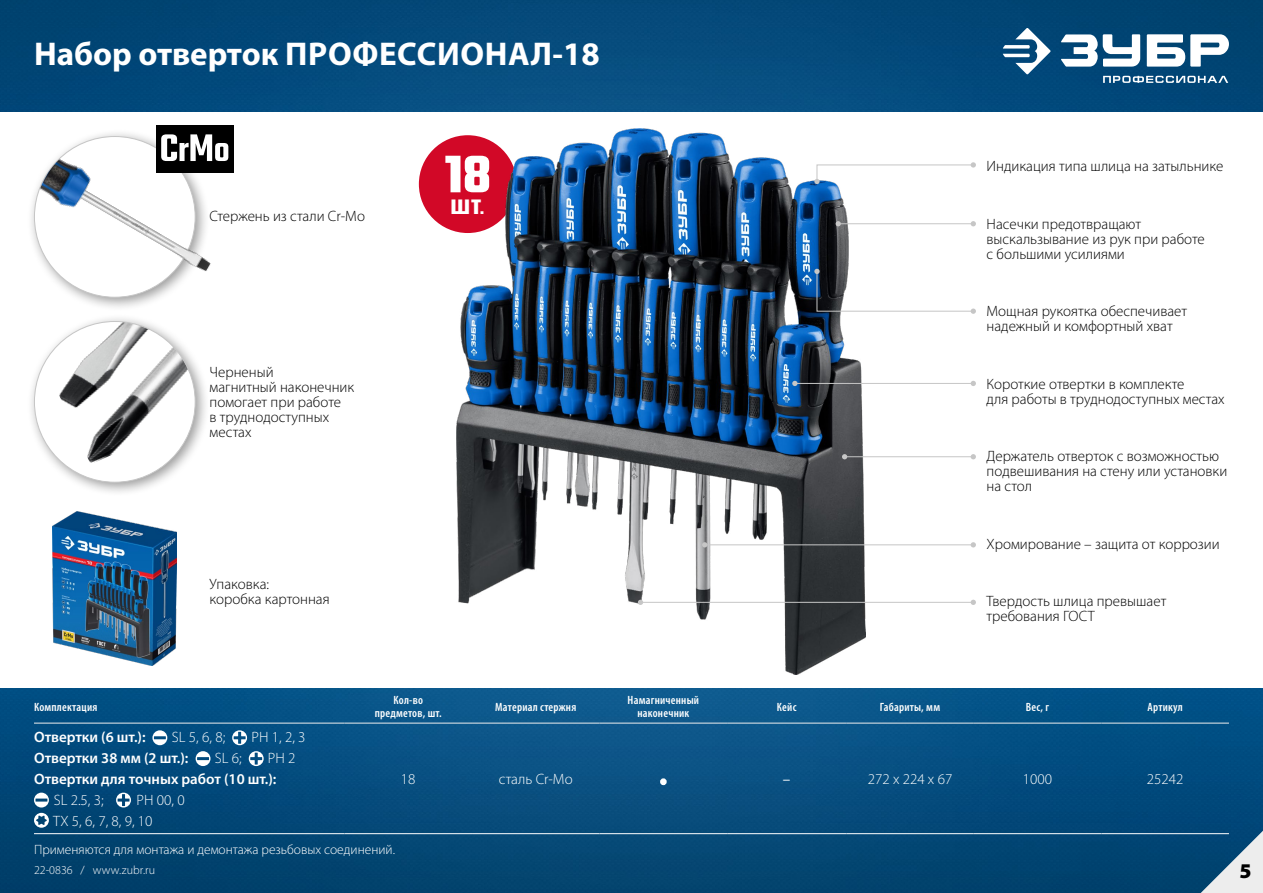
<style>
.page{position:relative;width:1263px;height:893px;background:#fff}
.page>*{position:absolute;margin:0;border:0;box-sizing:border-box;transform-origin:0 0}
.t1{font:700 57px "Teko";color:#fff}
.t2{font:700 33px "Myriad Pro";color:#fff}
.t3{font:700 24.15px "Rus Teko";color:#fff}
.t4{font:900 21px "Myriad Pro";color:#000}
.t5{font:300 15px/15px "Myriad Pro";color:#000}
.t6{font:300 15px/21px "Myriad Pro";color:#fff}
.t7{font:600 15px "Myriad Pro";color:#fff}
.t8{font:15px "Myriad Pro";color:#fff}
.t9{font:300 13.5px "Myriad Pro";color:#fff}
.t10{font:600 condensed 12px/12.8px "Myriad Pro";letter-spacing:.02em;color:#fff;text-align:center}
.t11{font:300 12px "Myriad Pro";letter-spacing:.005em;color:#fff}
</style>
<div class="page">
<div style="left:419px;top:135px;width:98px;height:98px;background:#d20827;border-radius:50%"></div>
<img style="left:0;top:689px;width:1263px;height:204px">
<hr style="left:34px;top:723px;width:310px;height:1px;background:#ededed">
<hr style="left:344px;top:723px;width:128px;height:1px;background:#ededed">
<hr style="left:472px;top:723px;width:128px;height:1px;background:#ededed">
<hr style="left:600px;top:723px;width:127px;height:1px;background:#ededed">
<hr style="left:727px;top:723px;width:119px;height:1px;background:#ededed">
<hr style="left:846px;top:723px;width:128px;height:1px;background:#ededed">
<hr style="left:974px;top:723px;width:127px;height:1px;background:#ededed">
<hr style="left:1101px;top:723px;width:128px;height:1px;background:#ededed">
<hr style="left:34px;top:833px;width:310px;height:1px;background:#fff">
<hr style="left:344px;top:833px;width:128px;height:1px;background:#fff">
<hr style="left:472px;top:833px;width:128px;height:1px;background:#fff">
<hr style="left:600px;top:833px;width:127px;height:1px;background:#fff">
<hr style="left:727px;top:833px;width:119px;height:1px;background:#fff">
<hr style="left:846px;top:833px;width:128px;height:1px;background:#fff">
<hr style="left:974px;top:833px;width:127px;height:1px;background:#fff">
<hr style="left:1101px;top:833px;width:128px;height:1px;background:#fff">
<div style="left:660px;top:778px;width:7px;height:7px;border:3px solid #fff;border-radius:50%"></div>
<svg style="left:152px;top:730px;width:15px;height:15px"></svg>
<svg style="left:34px;top:793px;width:15px;height:14px"></svg>
<svg style="left:196px;top:751px;width:14px;height:15px"></svg>
<svg style="left:232px;top:730px;width:15px;height:15px"></svg>
<svg style="left:116px;top:793px;width:15px;height:14px"></svg>
<svg style="left:249px;top:751px;width:15px;height:15px"></svg>
<svg style="left:34px;top:813px;width:15px;height:15px"></svg>
<img style="left:0;top:0;width:1263px;height:111px">
<svg style="left:1002px;top:28px;width:49px;height:46px"></svg>
<svg style="left:1060px;top:34px;width:169px;height:33px"></svg>
<svg style="left:1103px;top:76px;width:125px;height:7px"></svg>
<svg style="left:1201px;top:831px;width:62px;height:62px;background:#799ab1"></svg>
<div style="left:27px;top:313px;width:183px;height:184px;background:#000;opacity:.4"></div>
<div style="left:34px;top:321px;width:161px;height:161px;background:#fff;border-radius:50%"></div>
<img style="left:44px;top:331px;width:151px;height:133px">
<img style="left:5px;top:92px;width:254px;height:239px">
<img style="left:53px;top:511px;width:124px;height:154px">
<img style="left:457px;top:128px;width:408px;height:547px">
<svg style="left:814px;top:162px;width:162px;height:22px"></svg>
<svg style="left:814px;top:269px;width:162px;height:45px"></svg>
<hr style="left:838px;top:223px;width:135px;height:1px;background:#c6c6c6">
<svg style="left:836px;top:221px;width:5px;height:5px"></svg>
<svg style="left:971px;top:221px;width:5px;height:5px"></svg>
<hr style="left:795px;top:383px;width:178px;height:1px;background:#c6c6c6">
<svg style="left:792px;top:381px;width:5px;height:5px"></svg>
<svg style="left:971px;top:381px;width:5px;height:5px"></svg>
<hr style="left:845px;top:456px;width:128px;height:1px;background:#c6c6c6">
<svg style="left:842px;top:454px;width:5px;height:5px"></svg>
<svg style="left:971px;top:454px;width:5px;height:5px"></svg>
<hr style="left:705px;top:545px;width:268px;height:1px;background:#c6c6c6">
<svg style="left:702px;top:542px;width:5px;height:5px"></svg>
<svg style="left:971px;top:542px;width:5px;height:5px"></svg>
<hr style="left:640px;top:602px;width:333px;height:1px;background:#c6c6c6">
<svg style="left:638px;top:600px;width:5px;height:5px"></svg>
<svg style="left:971px;top:600px;width:5px;height:5px"></svg>
<h2 class="t2" style="left:34px;top:33px;width:567px">Набор отверток ПРОФЕССИОНАЛ-18</h2>
<p class="t5" style="left:210px;top:208px;width:157px">Стержень из стали Cr-Mo</p>
<p class="t5" style="left:210px;top:364px;width:146px">Черненый<br>магнитный наконечник помогает при работе<br>в труднодоступных местах</p>
<p class="t5" style="left:210px;top:576px;width:122px">Упаковка:<br>коробка картонная</p>
<h1 class="t1" style="left:444px;top:138px;width:48px">18</h1>
<h3 class="t3" style="left:451px;top:195px;width:36px">ШТ.</h3>
<p class="t5" style="left:986px;top:158px;width:238px">Индикация типа шлица на затыльнике</p>
<p class="t5" style="left:986px;top:216px;width:220px">Насечки предотвращают выскальзывание из рук при работе с большими усилиями</p>
<p class="t5" style="left:986px;top:303px;width:202px">Мощная рукоятка обеспечивает надежный и комфортный хват</p>
<p class="t5" style="left:986px;top:376px;width:240px">Короткие отвертки в комплекте<br>для работы в труднодоступных местах</p>
<p class="t5" style="left:986px;top:448px;width:242px">Держатель отверток с возможностью подвешивания на стену или установки на стол</p>
<p class="t5" style="left:986px;top:536px;width:235px">Хромирование – защита от коррозии</p>
<p class="t5" style="left:986px;top:594px;width:181px">Твердость шлица превышает требования ГОСТ</p>
<p class="t10" style="left:34px;top:700px;width:65px">Комплектация</p>
<p class="t10" style="left:375px;top:694px;width:69px">Кол-во предметов, шт.</p>
<p class="t10" style="left:495px;top:700px;width:83px">Материал стержня</p>
<p class="t10" style="left:628px;top:694px;width:73px">Намагниченный наконечник</p>
<p class="t10" style="left:777px;top:700px;width:21px">Кейс</p>
<p class="t10" style="left:880px;top:700px;width:62px">Габариты, мм</p>
<p class="t10" style="left:1026px;top:700px;width:25px">Вес, г</p>
<p class="t10" style="left:1147px;top:700px;width:37px">Артикул</p>
<p class="t7" style="left:34px;top:727px;width:113px">Отвертки (6 шт.):</p>
<p class="t6" style="left:172px;top:726px;width:55px">SL 5, 6, 8;</p>
<p class="t6" style="left:252px;top:726px;width:56px">PH 1, 2, 3</p>
<p class="t7" style="left:34px;top:748px;width:156px">Отвертки 38 мм (2 шт.):</p>
<p class="t6" style="left:215px;top:747px;width:28px">SL 6;</p>
<p class="t6" style="left:268px;top:747px;width:29px">PH 2</p>
<p class="t7" style="left:34px;top:769px;width:244px">Отвертки для точных работ (10 шт.):</p>
<p class="t6" style="left:54px;top:789px;width:52px">SL 2.5, 3;</p>
<p class="t6" style="left:401px;top:768px;width:16px">18</p>
<p class="t6" style="left:499px;top:768px;width:75px">сталь Cr-Mo</p>
<p class="t8" style="left:783px;top:770px;width:9px">–</p>
<p class="t6" style="left:868px;top:768px;width:86px">272 х 224 х 67</p>
<p class="t6" style="left:1023px;top:768px;width:31px">1000</p>
<p class="t6" style="left:1147px;top:768px;width:38px">25242</p>
<p class="t6" style="left:53px;top:789px;width:133px;text-indent:84px">PH 00, 0<br>TX 5, 6, 7, 8, 9, 10</p>
<p class="t9" style="left:34px;top:841px;width:362px">Применяются для монтажа и демонтажа резьбовых соединений.</p>
<p class="t11" style="left:34px;top:862px;width:123px">22-0836 / www.zubr.ru</p>
<h3 class="t4" style="left:1239px;top:856px;width:14px">5</h3>
</div>
